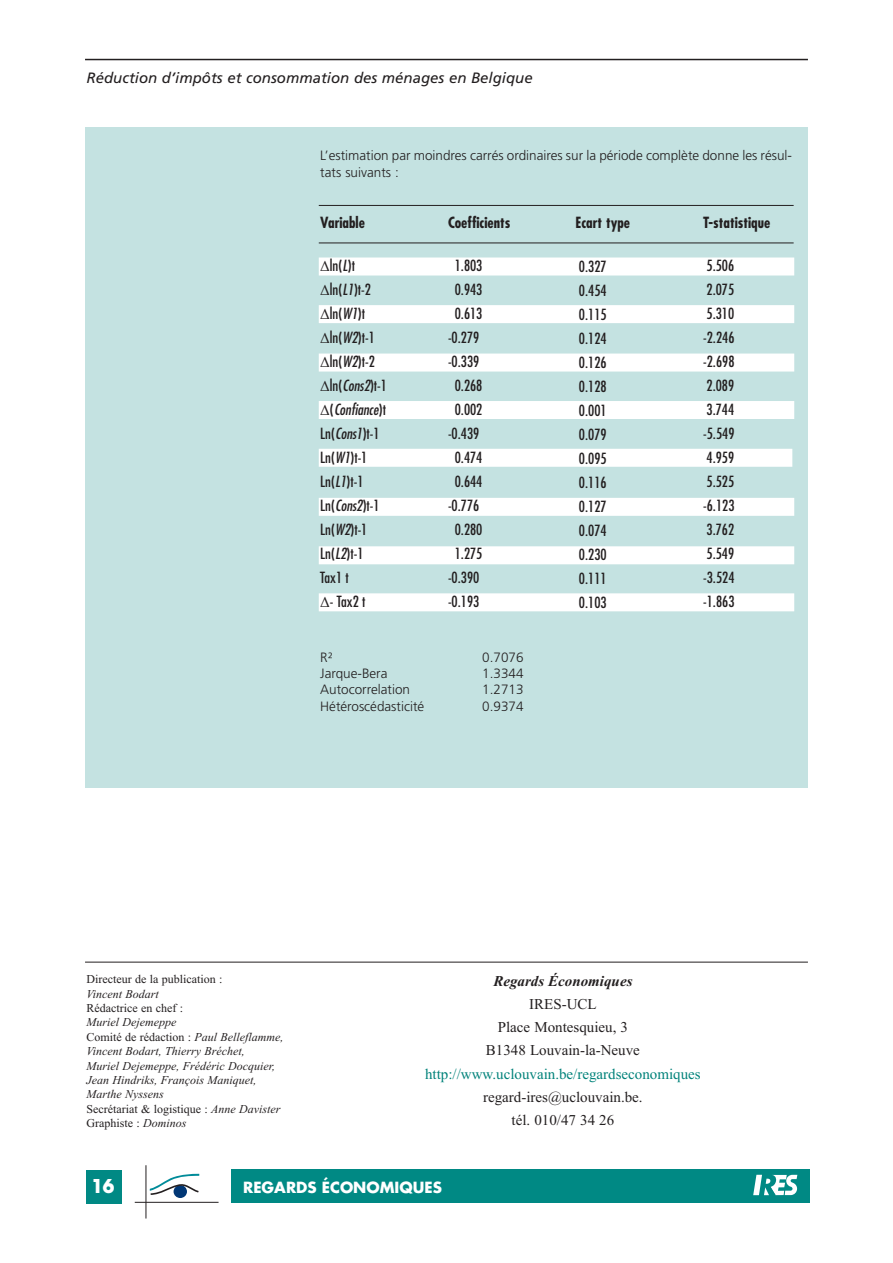
<style>
.page{position:relative;width:893px;height:1263px;background:#fff}
.page>*{position:absolute;margin:0;border:0;box-sizing:border-box;transform-origin:0 0}
.t1{font:700 21px "Avant Gard";color:#fff}
.t2{font:condensed 15px/24px "Futura";color:#231f20;text-align:justify}
.t3{font:15px/23.2px "Times New Roman";color:#231f20;text-align:center}
.t4{font:italic 15px "Frutiger";color:#231f20}
.t5{font:700 condensed 15px "Futura";color:#231f20}
.t6{font:15px "Times New Roman";color:#00827a}
.t7{font:700 15px "Futura";color:#fff}
.t8{font:italic 700 15px "Times New Roman";color:#231f20}
.t9{font:300 13.5px/17.4px "Frutiger";color:#231f20}
.t10{font:italic 12px/14.4px "Times New Roman";color:#231f20}
.t11{font:12px "Times New Roman";color:#231f20}
.s1{font-family:"Times New Roman";font-stretch:normal}
.s2{font-style:italic}
.s3{font-style:normal}
</style>
<div class="page">
<div style="left:231px;top:1169px;width:579px;height:34px;background:#008984"></div>
<div style="left:86px;top:1170px;width:35px;height:34px;background:#008984"></div>
<svg style="left:174px;top:1185px;width:13px;height:13px"></svg>
<svg style="left:149px;top:1174px;width:51px;height:22px"></svg>
<hr style="left:146px;top:1165px;width:1px;height:53px;background:#231f20">
<hr style="left:135px;top:1202px;width:84px;height:1px;background:#231f20">
<svg style="left:753px;top:1174px;width:44px;height:21px"></svg>
<hr style="left:85px;top:59px;width:723px;height:1px;background:#231f20">
<div style="left:85px;top:128px;width:723px;height:660px;background:#c4e2e1"></div>
<div style="left:319px;top:305px;width:475px;height:18px;background:#fff"></div>
<div style="left:319px;top:354px;width:475px;height:18px;background:#fff"></div>
<div style="left:319px;top:401px;width:475px;height:18px;background:#fff"></div>
<div style="left:319px;top:449px;width:473px;height:18px;background:#fff"></div>
<div style="left:319px;top:498px;width:475px;height:18px;background:#fff"></div>
<div style="left:319px;top:546px;width:475px;height:18px;background:#fff"></div>
<div style="left:319px;top:593px;width:475px;height:18px;background:#fff"></div>
<div style="left:319px;top:257px;width:475px;height:18px;background:#fff"></div>
<hr style="left:319px;top:205px;width:475px;height:1px;background:#231f20">
<hr style="left:319px;top:243px;width:475px;height:1px;background:#231f20">
<hr style="left:85px;top:962px;width:723px;height:1px;background:#231f20">
<p class="t4" style="left:87px;top:72px;width:448px">Réduction d’impôts et consommation des ménages en Belgique</p>
<p class="t9" style="left:320px;top:147px;width:473px">L’estimation par moindres carrés ordinaires sur la période complète donne les résul&shy;tats suivants :</p>
<p class="t5" style="left:320px;top:216px;width:46px">Variable</p>
<p class="t2" style="left:320px;top:255px;width:68px;text-align:left"><span class="s1">∆</span>ln(<span class="s2">L</span>)t <span class="s1">∆</span>ln(<span class="s2">L1</span>)t-2 <span class="s1">∆</span>ln(<span class="s2">W1</span>)t <span class="s1">∆</span>ln(<span class="s2">W2</span>)t-1 <span class="s1">∆</span>ln(<span class="s2">W2</span>)t-2 <span class="s1">∆</span>ln(<span class="s2">Cons2</span>)t-1 <span class="s1">∆</span>(<span class="s2">Confiance</span>)t<br>Ln(<span class="s2">Cons1</span>)t-1<br>Ln(<span class="s2">W1</span>)t-1<br>Ln(<span class="s2">L1</span>)t-1<br>Ln(<span class="s2">Cons2</span>)t-1<br>Ln(<span class="s2">W2</span>)t-1<br>Ln(<span class="s2">L2</span>)t-1<br>Tax1 t<br><span class="s1">∆</span>- Tax2 t</p>
<p class="t5" style="left:448px;top:216px;width:64px">Coefficients</p>
<p class="t2" style="left:448px;top:254px;width:36px;text-align:center">1.803<br>0.943<br>0.613 -0.279 -0.339<br>0.268<br>0.002 -0.439<br>0.474<br>0.644 -0.776<br>0.280<br>1.275 -0.390 -0.193</p>
<p class="t9" style="left:320px;top:649px;width:14px">R²</p>
<p class="t9" style="left:482px;top:649px;width:43px">0.7076</p>
<p class="t9" style="left:320px;top:666px;width:69px">Jarque-Bera</p>
<p class="t9" style="left:482px;top:666px;width:43px">1.3344</p>
<p class="t9" style="left:320px;top:682px;width:91px">Autocorrelation</p>
<p class="t9" style="left:482px;top:682px;width:43px">1.2713</p>
<p class="t9" style="left:320px;top:698px;width:105px">Hétéroscédasticité</p>
<p class="t9" style="left:482px;top:698px;width:43px">0.9374</p>
<p class="t5" style="left:576px;top:216px;width:56px">Ecart type</p>
<p class="t2" style="left:579px;top:255px;width:29px">0.327<br>0.454<br>0.115<br>0.124<br>0.126<br>0.128<br>0.001<br>0.079<br>0.095<br>0.116<br>0.127<br>0.074<br>0.230<br>0.111<br>0.103</p>
<p class="t5" style="left:703px;top:216px;width:69px">T-statistique</p>
<p class="t2" style="left:703px;top:255px;width:33px">5.506<br>2.075<br>5.310 -2.246 -2.698<br>2.089<br>3.744 -5.549<br>4.959<br>5.525 -6.123<br>3.762<br>5.549 -3.524 -1.863</p>
<p class="t11" style="left:87px;top:972px;width:137px">Directeur de la publication :</p>
<p class="t10" style="left:87px;top:986px;width:74px">Vincent Bodart</p>
<p class="t11" style="left:87px;top:1001px;width:98px">Rédactrice en chef :</p>
<p class="t10" style="left:87px;top:1015px;width:198px">Muriel Dejemeppe<br><span class="s3">Comité de rédaction :</span> Paul Belleflamme,<br>Vincent Bodart, Thierry Bréchet,<br>Muriel Dejemeppe, Frédéric Docquier,<br>Jean Hindriks, François Maniquet,<br>Marthe Nyssens<br><span class="s3">Secrétariat &amp; logistique :</span> Anne Davister<br><span class="s3">Graphiste :</span> Dominos</p>
<p class="t8" style="left:493px;top:972px;width:141px">Regards Économiques</p>
<p class="t3" style="left:486px;top:992px;width:156px">IRES-UCL<br>Place Montesquieu, 3<br>B1348 Louvain-la-Neuve</p>
<p class="t6" style="left:425px;top:1065px;width:277px">http://www.uclouvain.be/regardseconomiques</p>
<p class="t3" style="left:483px;top:1085px;width:161px">regard-ires@uclouvain.be. tél. 010/47 34 26</p>
<h1 class="t1" style="left:91px;top:1173px;width:25px">16</h1>
<p class="t7" style="left:243px;top:1181px;width:200px">REGARDS ÉCONOMIQUES</p>
</div>
